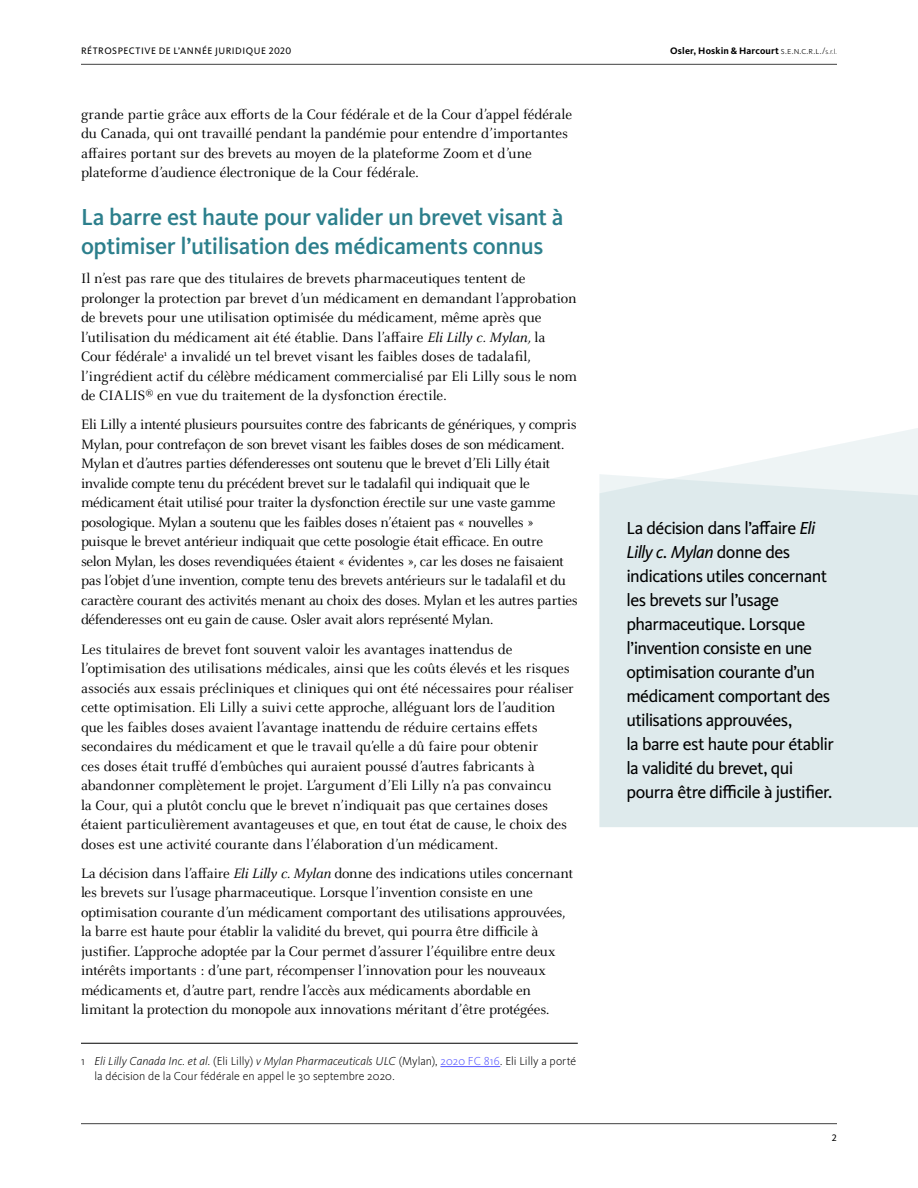
<style>
.page{position:relative;width:918px;height:1188px;background:#fff}
.page>*{position:absolute;margin:0;border:0;box-sizing:border-box;transform-origin:0 0}
.t1{font:500 24px/28.5px "Kievit Pro";letter-spacing:-.02em;color:#2c7f8c}
.Pull_Quotes{font:18px/24px "Kievit Pro";letter-spacing:-.035em;color:#000}
.Body{font:15px/19.5px "Celeste OT";letter-spacing:-.01em;color:#000}
.Footnote{font:300 12px/15px "Kievit Pro";color:#000}
.t2{font:700 9.75px "Kievit Pro";letter-spacing:.015em;color:#000}
.Page_Folio{font:9.75px "Kievit Pro";letter-spacing:.055em;color:#000}
.s1{font-weight:300}
.s2{font-weight:300;font-size:7.35px}
.s3{font-style:italic}
.s4{color:#5757ff}
</style>
<div class="page">
<svg style="left:696px;top:428px;width:222px;height:46px;fill:#f2f7f8"></svg>
<div style="left:599px;top:474px;width:319px;height:353px;background:#deeaec"></div>
<hr style="left:81px;top:64px;width:756px;height:1px;background:#414141">
<hr style="left:81px;top:1043px;width:497px;height:1px;background:#000">
<hr style="left:440px;top:1066px;width:60px;height:1px;background:#5757ff">
<hr style="left:81px;top:1123px;width:756px;height:1px;background:#414141">
<p class="Page_Folio" style="left:81px;top:45px;width:212px">RÉTROSPECTIVE DE L’ANNÉE JURIDIQUE 2020</p>
<p class="t2" style="left:670px;top:45px;width:168px">Osler, Hoskin &amp; Harcourt <span class="s1">s.e.n.c.r.l./</span><span class="s2">s.r.l.</span></p>
<p class="Body" style="left:81px;top:105px;width:493px">grande partie grâce aux efforts de la Cour fédérale et de la Cour d’appel fédérale du Canada, qui ont travaillé pendant la pandémie pour entendre d’importantes affaires portant sur des brevets au moyen de la plateforme Zoom et d’une plateforme d’audience électronique de la Cour fédérale.</p>
<h2 class="t1" style="left:81px;top:203px;width:484px">La barre est haute pour valider un brevet visant à optimiser l’utilisation des médicaments connus</h2>
<p class="Body" style="left:81px;top:269px;width:497px">Il n’est pas rare que des titulaires de brevets pharmaceutiques tentent de prolonger la protection par brevet d’un médicament en demandant l’approbation de brevets pour une utilisation optimisée du médicament, même après que l’utilisation du médicament ait été établie. Dans l’affaire <span class="s3">Eli Lilly c. Mylan,</span> la Cour fédérale<sup>1</sup> a invalidé un tel brevet visant les faibles doses de tadalafil, l’ingrédient actif du célèbre médicament commercialisé par Eli Lilly sous le nom de CIALIS<sup>®</sup> en vue du traitement de la dysfonction érectile.</p>
<p class="Body" style="left:81px;top:415px;width:498px">Eli Lilly a intenté plusieurs poursuites contre des fabricants de génériques, y compris Mylan, pour contrefaçon de son brevet visant les faibles doses de son médicament.<br>Mylan et d’autres parties défenderesses ont soutenu que le brevet d’Eli Lilly était invalide compte tenu du précédent brevet sur le tadalafil qui indiquait que le médicament était utilisé pour traiter la dysfonction érectile sur une vaste gamme posologique. Mylan a soutenu que les faibles doses n’étaient pas « nouvelles » puisque le brevet antérieur indiquait que cette posologie était efficace. En outre<br>selon Mylan, les doses revendiquées étaient « évidentes », car les doses ne faisaient pas l’objet d’une invention, compte tenu des brevets antérieurs sur le tadalafil et du caractère courant des activités menant au choix des doses. Mylan et les autres parties défenderesses ont eu gain de cause. Osler avait alors représenté Mylan.</p>
<p class="Body" style="left:81px;top:639px;width:494px">Les titulaires de brevet font souvent valoir les avantages inattendus de l’optimisation des utilisations médicales, ainsi que les coûts élevés et les risques associés aux essais précliniques et cliniques qui ont été nécessaires pour réaliser cette optimisation. Eli Lilly a suivi cette approche, alléguant lors de l’audition que les faibles doses avaient l’avantage inattendu de réduire certains effets secondaires du médicament et que le travail qu’elle a dû faire pour obtenir<br>ces doses était truffé d’embûches qui auraient poussé d’autres fabricants à abandonner complètement le projet. L’argument d’Eli Lilly n’a pas convaincu<br>la Cour, qui a plutôt conclu que le brevet n’indiquait pas que certaines doses étaient particulièrement avantageuses et que, en tout état de cause, le choix des doses est une activité courante dans l’élaboration d’un médicament.</p>
<p class="Body" style="left:81px;top:864px;width:494px">La décision dans l’affaire <span class="s3">Eli Lilly c. Mylan</span> donne des indications utiles concernant les brevets sur l’usage pharmaceutique. Lorsque l’invention consiste en une optimisation courante d’un médicament comportant des utilisations approuvées, la barre est haute pour établir la validité du brevet, qui pourra être difficile à justifier. L’approche adoptée par la Cour permet d’assurer l’équilibre entre deux intérêts importants : d’une part, récompenser l’innovation pour les nouveaux médicaments et, d’autre part, rendre l’accès aux médicaments abordable en limitant la protection du monopole aux innovations méritant d’être protégées.</p>
<p class="Footnote" style="left:94px;top:1053px;width:483px;text-indent:-14px">1 <span class="s3">Eli Lilly Canada Inc. et al.</span> (Eli Lilly) <span class="s3">v Mylan Pharmaceuticals ULC</span> (Mylan), <span class="s4">2020 FC 816</span>. Eli Lilly a porté la décision de la Cour fédérale en appel le 30 septembre 2020.</p>
<p class="Pull_Quotes" style="left:626px;top:516px;width:202px">La décision dans l’affaire <span class="s3">Eli<br>Lilly c. Mylan</span> donne des indications utiles concernant les brevets sur l’usage pharmaceutique. Lorsque l’invention consiste en une</p>
<p class="Pull_Quotes" style="left:626px;top:660px;width:205px">optimisation courante d’un médicament comportant des utilisations approuvées,</p>
<p class="Pull_Quotes" style="left:626px;top:732px;width:209px">la barre est haute pour établir la validité du brevet, qui pourra être difficile à justifier.</p>
<p class="Page_Folio" style="left:832px;top:1132px;width:7px">2</p>
</div>
